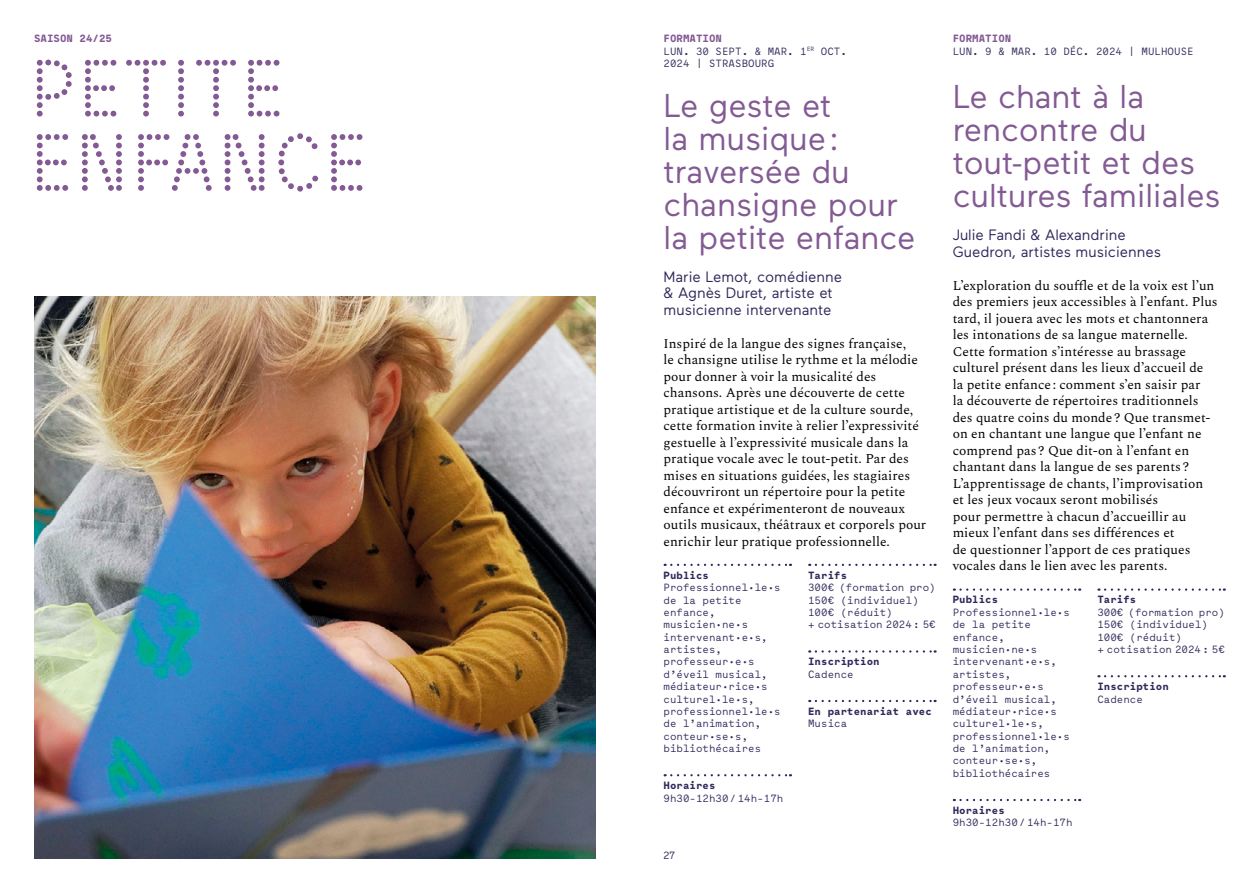
<style>
.page{position:relative;width:1259px;height:893px;background:#fff}
.page>*{position:absolute;margin:0;border:0;box-sizing:border-box;transform-origin:0 0}
.t1{font:700 81px/74.2px "Beretta Sans";color:#835a93}
.t2{font:33px/33px "Maax";color:#835a93}
.t3{font:15px/16.5px "Maax";color:#2f295b}
.t4{font:13.5px/16.5px "Spectral";color:#000}
.t5{font:10.5px/12.5px "Maax Mono";color:#2f295b}
.t6{font:700 10.5px "Maax Mono";color:#2f295b}
.t7{font:700 10.5px "Maax Mono";color:#835a93}
.t8{font:10.5px "Maax";color:#2f295b}
.s1{font-weight:700;color:#835a93}
</style>
<div class="page">
<img style="left:34px;top:297px;width:561px;height:561px">
<svg style="left:671px;top:564px;width:120px;height:2px"></svg>
<svg style="left:671px;top:774px;width:120px;height:2px"></svg>
<svg style="left:816px;top:564px;width:119px;height:2px"></svg>
<svg style="left:816px;top:650px;width:119px;height:3px"></svg>
<svg style="left:816px;top:700px;width:119px;height:2px"></svg>
<svg style="left:954px;top:588px;width:126px;height:3px"></svg>
<svg style="left:954px;top:799px;width:126px;height:2px"></svg>
<svg style="left:1105px;top:588px;width:119px;height:3px"></svg>
<svg style="left:1105px;top:675px;width:119px;height:2px"></svg>
<p class="t7" style="left:34px;top:31px;width:80px">SAISON 24/25</p>
<h1 class="t1" style="left:29px;top:47px;width:341px">PETITE<br>ENFANCE</h1>
<p class="t5" style="left:663px;top:32px;width:185px"><span class="s1">FORMATION<br></span>LUN. 30 SEPT. &amp; MAR. 1<sup>ER</sup> OCT.<br>2024 | STRASBOURG</p>
<h2 class="t2" style="left:663px;top:87px;width:253px">Le geste et<br>la musique : traversée du chansigne pour la petite enfance</h2>
<p class="t3" style="left:663px;top:267px;width:180px">Marie Lemot, comédienne &amp; Agnès Duret, artiste et musicienne intervenante</p>
<p class="t4" style="left:663px;top:335px;width:264px">Inspiré de la langue des signes française,<br>le chansigne utilise le rythme et la mélodie pour donner à voir la musicalité des chansons. Après une découverte de cette pratique artistique et de la culture sourde, cette formation invite à relier l’expressivité gestuelle à l’expressivité musicale dans la pratique vocale avec le tout-petit. Par des mises en situations guidées, les stagiaires découvriront un répertoire pour la petite enfance et expérimenteront de nouveaux outils musicaux, théâtraux et corporels pour enrichir leur pratique professionnelle.</p>
<p class="t6" style="left:663px;top:568px;width:47px">Publics</p>
<p class="t5" style="left:663px;top:581px;width:119px">Professionnel·le·s de la petite enfance, musicien·ne·s intervenant·e·s, artistes, professeur·e·s d’éveil musical, médiateur·rice·s culturel·le·s, professionnel·le·s de l’animation, conteur·se·s, bibliothécaires</p>
<p class="t6" style="left:663px;top:778px;width:54px">Horaires</p>
<p class="t5" style="left:663px;top:791px;width:121px">9h30-12h30/14h-17h</p>
<p class="t6" style="left:808px;top:568px;width:41px">Tarifs</p>
<p class="t5" style="left:808px;top:581px;width:129px">300€ (formation pro)<br>150€ (individuel)<br>100€ (réduit)<br>+ cotisation 2024: 5€</p>
<p class="t6" style="left:808px;top:654px;width:73px">Inscription</p>
<p class="t5" style="left:808px;top:667px;width:47px">Cadence</p>
<p class="t6" style="left:808px;top:704px;width:125px">En partenariat avec</p>
<p class="t5" style="left:808px;top:717px;width:41px">Musica</p>
<p class="t8" style="left:663px;top:849px;width:13px">27</p>
<p class="t7" style="left:952px;top:31px;width:60px">FORMATION</p>
<p class="t5" style="left:952px;top:44px;width:242px">LUN. 9 &amp; MAR. 10 DÉC. 2024 | MULHOUSE</p>
<h2 class="t2" style="left:952px;top:79px;width:269px">Le chant à la rencontre du tout-petit et des cultures familiales</h2>
<p class="t3" style="left:952px;top:226px;width:210px">Julie Fandi &amp; Alexandrine<br>Guedron, artistes musiciennes</p>
<p class="t4" style="left:952px;top:277px;width:266px">L’exploration du souffle et de la voix est l’un des premiers jeux accessibles à l’enfant. Plus tard, il jouera avec les mots et chantonnera les intonations de sa langue maternelle.<br>Cette formation s’intéresse au brassage culturel présent dans les lieux d’accueil de<br>la petite enfance : comment s’en saisir par<br>la découverte de répertoires traditionnels des quatre coins du monde ? Que transmet&shy;on en chantant une langue que l’enfant ne comprend pas ? Que dit-on à l’enfant en chantant dans la langue de ses parents ?<br>L’apprentissage de chants, l’improvisation et les jeux vocaux seront mobilisés<br>pour permettre à chacun d’accueillir au mieux l’enfant dans ses différences et<br>de questionner l’apport de ces pratiques vocales dans le lien avec les parents.</p>
<p class="t6" style="left:952px;top:593px;width:47px">Publics</p>
<p class="t5" style="left:952px;top:605px;width:119px">Professionnel·le·s de la petite enfance, musicien·ne·s intervenant·e·s, artistes, professeur·e·s d’éveil musical, médiateur·rice·s culturel·le·s, professionnel·le·s de l’animation, conteur·se·s, bibliothécaires</p>
<p class="t6" style="left:952px;top:803px;width:54px">Horaires</p>
<p class="t5" style="left:952px;top:816px;width:121px">9h30-12h30/14h-17h</p>
<p class="t6" style="left:1097px;top:593px;width:41px">Tarifs</p>
<p class="t5" style="left:1097px;top:605px;width:129px">300€ (formation pro)<br>150€ (individuel)<br>100€ (réduit)<br>+ cotisation 2024: 5€</p>
<p class="t6" style="left:1097px;top:679px;width:73px">Inscription</p>
<p class="t5" style="left:1097px;top:692px;width:47px">Cadence</p>
</div>
